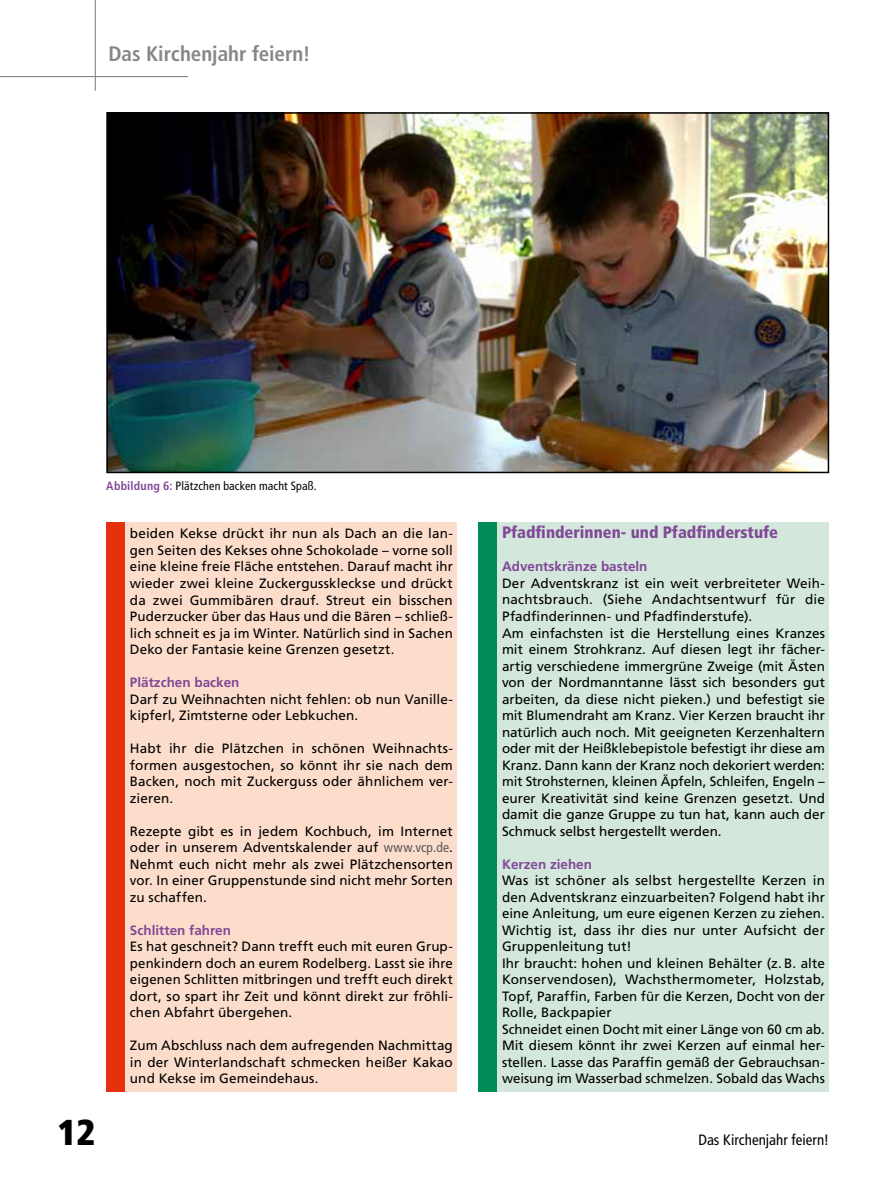
<style>
.page{position:relative;width:893px;height:1191px;background:#fff}
.page>*{position:absolute;margin:0;border:0;box-sizing:border-box;transform-origin:0 0}
.t1{font:900 condensed 36px "Frutiger LT Std";color:#000}
.t2{font:700 condensed 21px "Frutiger LT Std";color:#878786}
.t3{font:900 condensed 16.5px "Frutiger LT Std";color:#814897}
.t4{font:condensed 15px "Frutiger LT Std";color:#000}
.t5{font:13.5px/16.5px "Frutiger LT Std";letter-spacing:.005em;color:#000;text-align:justify}
.t6{font:700 13.5px "Frutiger LT Std";color:#814897}
.t7{font:condensed 12px "Frutiger LT Std";letter-spacing:.01em;color:#000}
.s1{font-weight:700;color:#814897}
.s2{font-stretch:condensed;color:#565656}
</style>
<div class="page">
<hr style="left:0;top:76px;width:188px;height:1px;background:#878786">
<hr style="left:95px;top:0;width:1px;height:91px;background:#878786">
<img style="left:109px;top:115px;width:717px;height:355px">
<div style="left:106px;top:112px;width:723px;height:361px;border:2px solid #000"></div>
<div style="left:106px;top:522px;width:351px;height:569px;background:#e6310e"></div>
<div style="left:126px;top:522px;width:331px;height:569px;background:#fcddcb"></div>
<div style="left:478px;top:522px;width:351px;height:569px;background:#008c57"></div>
<div style="left:498px;top:522px;width:331px;height:569px;background:#d3e7dc"></div>
<h2 class="t2" style="left:108px;top:41px;width:204px">Das Kirchenjahr feiern!</h2>
<p class="t7" style="left:106px;top:478px;width:212px"><span class="s1">Abbildung 6:</span> Plätzchen backen macht Spaß.</p>
<p class="t5" style="left:130px;top:525px;width:324px">beiden Kekse drückt ihr nun als Dach an die lan&shy;gen Seiten des Kekses ohne Schokolade – vorne soll eine kleine freie Fläche entstehen. Darauf macht ihr wieder zwei kleine Zuckergusskleckse und drückt da zwei Gummibären drauf. Streut ein bisschen Puderzucker über das Haus und die Bären – schließ&shy;lich schneit es ja im Winter. Natürlich sind in Sachen Deko der Fantasie keine Grenzen gesetzt.</p>
<p class="t6" style="left:130px;top:674px;width:111px">Plätzchen backen</p>
<p class="t5" style="left:130px;top:690px;width:324px">Darf zu Weihnachten nicht fehlen: ob nun Vanille&shy;kipferl, Zimtsterne oder Lebkuchen.</p>
<p class="t5" style="left:130px;top:740px;width:324px">Habt ihr die Plätzchen in schönen Weihnachts&shy;formen ausgestochen, so könnt ihr sie nach dem Backen, noch mit Zuckerguss oder ähnlichem ver&shy;zieren.</p>
<p class="t5" style="left:130px;top:822px;width:324px">Rezepte gibt es in jedem Kochbuch, im Internet oder in unserem Adventskalender auf <span class="s2">www.vcp.de</span>.<br>Nehmt euch nicht mehr als zwei Plätzchensorten vor. In einer Gruppenstunde sind nicht mehr Sorten zu schaffen.</p>
<p class="t6" style="left:130px;top:922px;width:103px">Schlitten fahren</p>
<p class="t5" style="left:130px;top:938px;width:324px">Es hat geschneit? Dann trefft euch mit euren Grup&shy;penkindern doch an eurem Rodelberg. Lasst sie ihre eigenen Schlitten mitbringen und trefft euch direkt dort, so spart ihr Zeit und könnt direkt zur fröhli&shy;chen Abfahrt übergehen.</p>
<p class="t5" style="left:130px;top:1037px;width:324px">Zum Abschluss nach dem aufregenden Nachmittag in der Winterlandschaft schmecken heißer Kakao und Kekse im Gemeindehaus.</p>
<h1 class="t1" style="left:58px;top:1110px;width:39px">12</h1>
<p class="t3" style="left:502px;top:523px;width:278px">Pfadfinderinnen- und Pfadfinderstufe</p>
<p class="t6" style="left:502px;top:559px;width:147px">Adventskränze basteln</p>
<p class="t5" style="left:502px;top:575px;width:324px;text-align:left">Der Adventskranz ist ein weit verbreiteter Weih&shy;nachtsbrauch. (Siehe Andachtsentwurf für die Pfadfinderinnen- und Pfadfinderstufe).<br>Am einfachsten ist die Herstellung eines Kranzes mit einem Strohkranz. Auf diesen legt ihr fächer&shy;artig verschiedene immergrüne Zweige (mit Ästen von der Nordmanntanne lässt sich besonders gut arbeiten, da diese nicht pieken.) und befestigt sie mit Blumendraht am Kranz. Vier Kerzen braucht ihr natürlich auch noch. Mit geeigneten Kerzenhaltern oder mit der Heißklebepistole befestigt ihr diese am Kranz. Dann kann der Kranz noch dekoriert werden: mit Strohsternen, kleinen Äpfeln, Schleifen, Engeln – eurer Kreativität sind keine Grenzen gesetzt. Und damit die ganze Gruppe zu tun hat, kann auch der Schmuck selbst hergestellt werden.</p>
<p class="t6" style="left:502px;top:856px;width:92px">Kerzen ziehen</p>
<p class="t5" style="left:502px;top:872px;width:324px;text-align:left">Was ist schöner als selbst hergestellte Kerzen in den Adventskranz einzuarbeiten? Folgend habt ihr eine Anleitung, um eure eigenen Kerzen zu ziehen.<br>Wichtig ist, dass ihr dies nur unter Aufsicht der Gruppenleitung tut!<br>Ihr braucht: hohen und kleinen Behälter (z. B. alte Konservendosen), Wachsthermometer, Holzstab, Topf, Paraffin, Farben für die Kerzen, Docht von der Rolle, Backpapier<br>Schneidet einen Docht mit einer Länge von 60 cm ab.<br>Mit diesem könnt ihr zwei Kerzen auf einmal her&shy;stellen. Lasse das Paraffin gemäß der Gebrauchsan&shy;weisung im Wasserbad schmelzen. Sobald das Wachs</p>
<p class="t4" style="left:698px;top:1131px;width:132px">Das Kirchenjahr feiern!</p>
</div>
